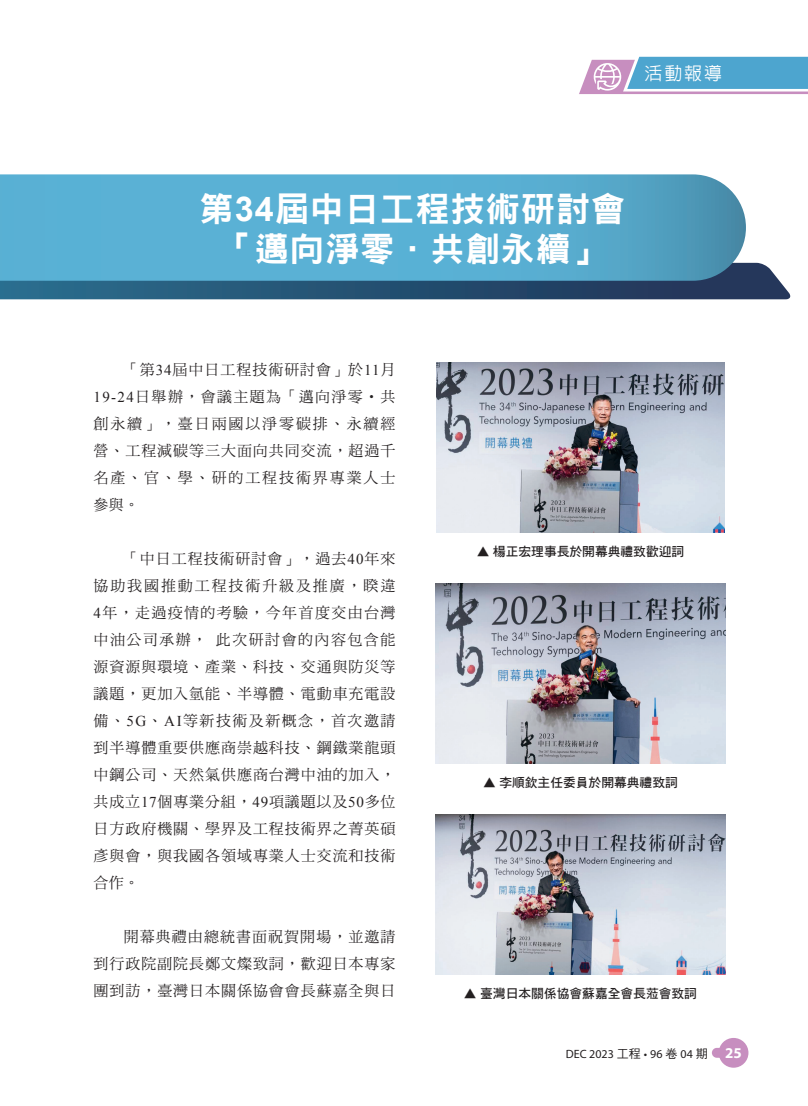
<style>
.page{position:relative;width:808px;height:1106px;background:#fff}
.page>*{position:absolute;margin:0;border:0;box-sizing:border-box;transform-origin:0 0}
.t1{font:34.2px/40.5px "DF Hei Std W9";letter-spacing:.03em;color:#fff;text-align:center}
.t2{font:500 18px "AR Hei B5";color:#fff}
.t3{font:15px/27px "DF Ming Std W5";letter-spacing:.065em;color:#231f20;text-align:justify}
.t4{font:12.75px "DF Hei Std W7";color:#231f20}
.t5{font:12px "Myriad Pro";color:#231f20}
.s1{font-family:"Arial";font-weight:700}
.s2{font-family:"Times New Roman"}
.s3{font-family:"DF Hei Std W5"}
.s4{font-weight:700;font-size:15px;color:#fff}
</style>
<div class="page">
<div style="left:719px;top:1037px;width:29px;height:30px;background:#c78ebf;border-radius:50%"></div>
<div style="left:712px;top:1047px;width:26px;height:10px;background:#c78ebf;border-radius:5px"></div>
<svg style="left:579px;top:57px;width:229px;height:37px;background:#7eadd2"></svg>
<svg style="left:0;top:263px;width:791px;height:36px;background:#2b5374"></svg>
<svg style="left:0;top:174px;width:746px;height:107px;background:#59accf"></svg>
<img style="left:436px;top:362px;width:289px;height:170px">
<img style="left:435px;top:583px;width:291px;height:180px">
<img style="left:435px;top:814px;width:291px;height:160px">
<p class="t2" style="left:645px;top:64px;width:79px">活動報導</p>
<h1 class="t1" style="left:200px;top:188px;width:427px">第<span class="s1">34</span>屆中日工程技術研討會「邁向淨零．共創永續」</h1>
<p class="t3" style="left:94px;top:356px;width:303px;text-indent:30px">「第<span class="s2">34</span>屆中日工程技術研討會」於<span class="s2">11</span>月<span class="s2">19-24</span>日舉辦，會議主題為「邁向淨零‧共創永續」，臺日兩國以淨零碳排、永續經營、工程減碳等三大面向共同交流，超過千名產、官、學、研的工程技術界專業人士參與。</p>
<p class="t3" style="left:94px;top:545px;width:304px;text-indent:30px">「中日工程技術研討會」，過去<span class="s2">40</span>年來協助我國推動工程技術升級及推廣，睽違<span class="s2">4</span>年，走過疫情的考驗，今年首度交由台灣中油公司承辦，此次研討會的內容包含能源資源與環境、產業、科技、交通與防災等議題，更加入氫能、半導體、電動車充電設備、<span class="s2">5G</span>、<span class="s2">AI</span>等新技術及新概念，首次邀請到半導體重要供應商崇越科技、鋼鐵業龍頭中鋼公司、天然氣供應商台灣中油的加入，共成立<span class="s2">17</span>個專業分組，<span class="s2">49</span>項議題以及<span class="s2">50</span>多位日方政府機關、學界及工程技術界之菁英碩彥與會，與我國各領域專業人士交流和技術合作。</p>
<p class="t3" style="left:94px;top:923px;width:303px;text-indent:30px">開幕典禮由總統書面祝賀開場，並邀請到行政院副院長鄭文燦致詞，歡迎日本專家團到訪，臺灣日本關係協會會長蘇嘉全與日</p>
<p class="t4" style="left:477px;top:544px;width:209px">▲ 楊正宏理事長於開幕典禮致歡迎詞</p>
<p class="t4" style="left:483px;top:775px;width:196px">▲ 李順欽主任委員於開幕典禮致詞</p>
<p class="t4" style="left:464px;top:986px;width:235px">▲ 臺灣日本關係協會蘇嘉全會長蒞會致詞</p>
<p class="t5" style="left:566px;top:1046px;width:177px">DEC 2023 <span class="s3">工程</span> • 96 <span class="s3">卷</span> 04 <span class="s3">期</span> <span class="s4">25</span></p>
</div>
